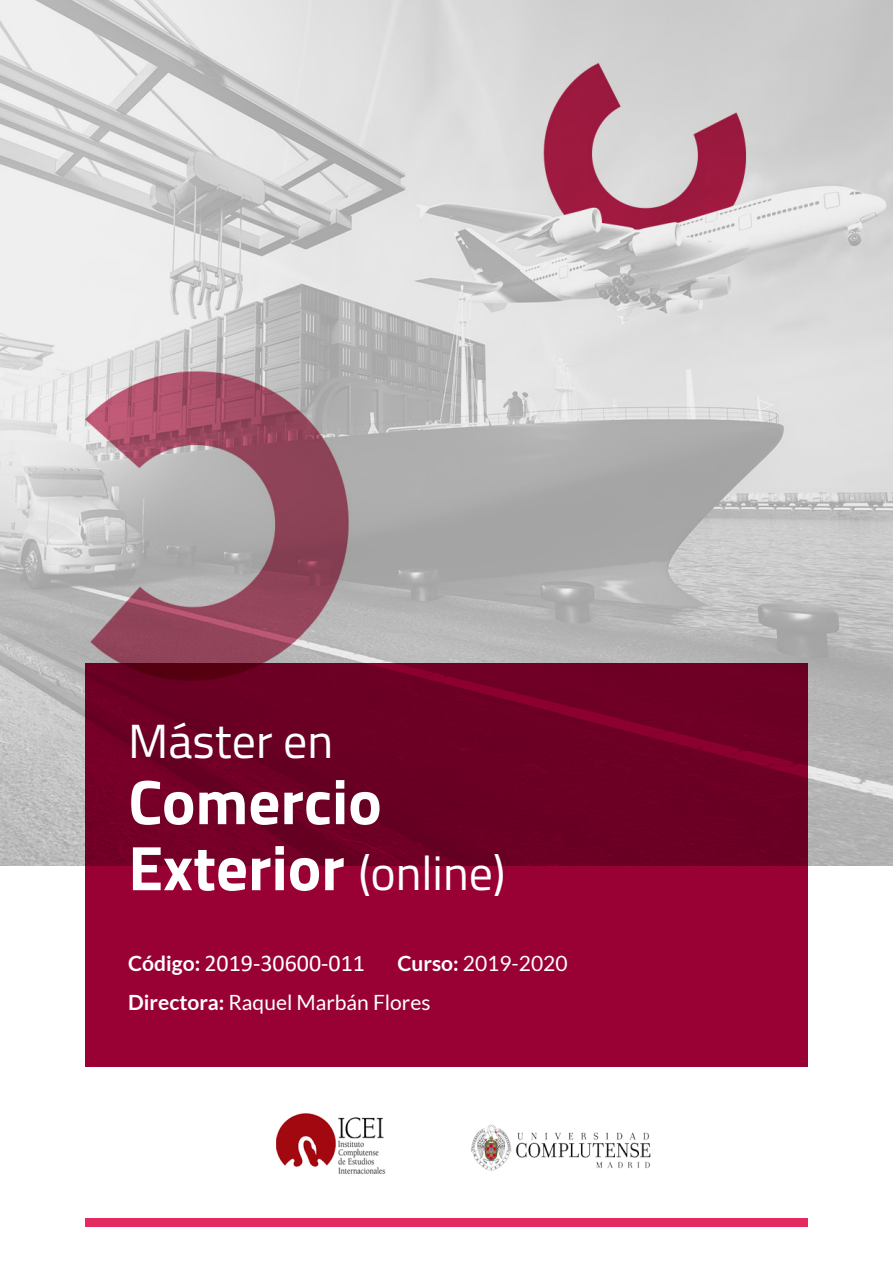
<style>
.page{position:relative;width:893px;height:1263px;background:#fff}
.page>*{position:absolute;margin:0;border:0;box-sizing:border-box;transform-origin:0 0}
.t1{font:700 63px/66px "Titillium Web";color:#fff}
.t2{font:48px "Titillium Web";color:#fff}
.t3{font:24px "Calibri";color:#fff}
.t4{font:21px/38.8px "Lato";color:#fff}
.s1{font-weight:400;font-size:48px}
.s2{font-family:"Lato";font-weight:700;font-size:21px}
.s3{font-weight:700}
</style>
<div class="page">
<img style="left:0;top:0;width:893px;height:865px">
<svg style="left:85px;top:663px;width:723px;height:404px;background:#7d0029"></svg>
<div style="left:128px;top:951px;width:631px;height:92px;background:#903"></div>
<img style="left:276px;top:1113px;width:110px;height:61px">
<img style="left:471px;top:1124px;width:180px;height:47px">
<div style="left:85px;top:1218px;width:723px;height:9px;background:#e32b5f"></div>
<h2 class="t2" style="left:128px;top:706px;width:206px">Máster en</h2>
<h1 class="t1" style="left:128px;top:766px;width:379px">Comercio<br>Exterior <span class="s1">(online)</span></h1>
<p class="t3" style="left:128px;top:946px;width:238px"><span class="s2">Código:</span> 2019-30600-011</p>
<p class="t4" style="left:128px;top:944px;width:441px;text-indent:269px"><span class="s3">Curso:</span> 2019-2020<br><span class="s3">Directora:</span> Raquel Marbán Flores</p>
</div>
